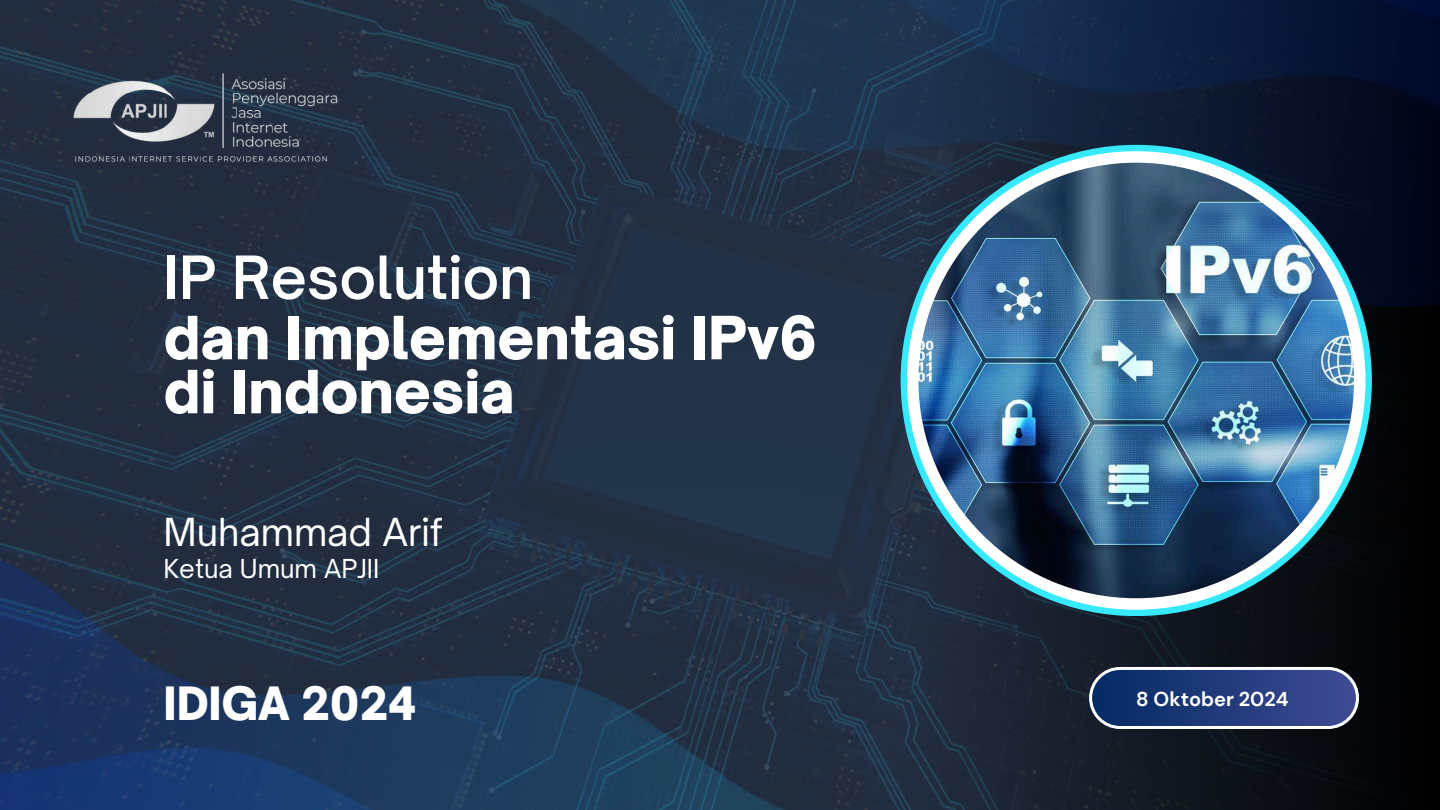
<style>
.page{position:relative;width:1440px;height:810px;background:#fff}
.page>*{position:absolute;margin:0;border:0;box-sizing:border-box;transform-origin:0 0}
.t1{font:900 57px/54px "Open Sauce One";color:#fff}
.t2{font:600 57px "Open Sauce One";color:#fff}
.t3{font:900 44px "Open Sauce One";color:#fff}
.t4{font:37px "Open Sauce One";color:#fff}
.t5{font:25px "Open Sauce One";color:#fff}
.t6{font:700 20px "DM Sans";color:#fff}
</style>
<div class="page">
<img style="left:0;top:0;width:926px;height:515px">
<div style="left:926px;top:0;width:514px;height:810px;background:#040508"></div>
<img style="left:0;top:515px;width:1270px;height:295px">
<img style="left:41px;top:0;width:1399px;height:343px">
<svg style="left:1089px;top:667px;width:270px;height:62px;background:#384d85"></svg>
<div style="left:901px;top:145px;width:471px;height:471px;background:#36e9fd;border-radius:50%"></div>
<div style="left:907px;top:151px;width:459px;height:459px;background:#fff;border-radius:50%"></div>
<img style="left:918px;top:163px;width:436px;height:435px;border-radius:50%">
<img style="left:59px;top:44px;width:284px;height:149px">
<p class="t2" style="left:164px;top:242px;width:371px">IP Resolution</p>
<p class="t1" style="left:164px;top:311px;width:655px">dan Implementasi IPv6 di Indonesia</p>
<p class="t4" style="left:164px;top:509px;width:281px">Muhammad Arif</p>
<p class="t5" style="left:164px;top:553px;width:218px">Ketua Umum APJII</p>
<p class="t3" style="left:164px;top:676px;width:255px">IDIGA 2024</p>
<p class="t6" style="left:1136px;top:686px;width:154px">8 Oktober 2024</p>
</div>
